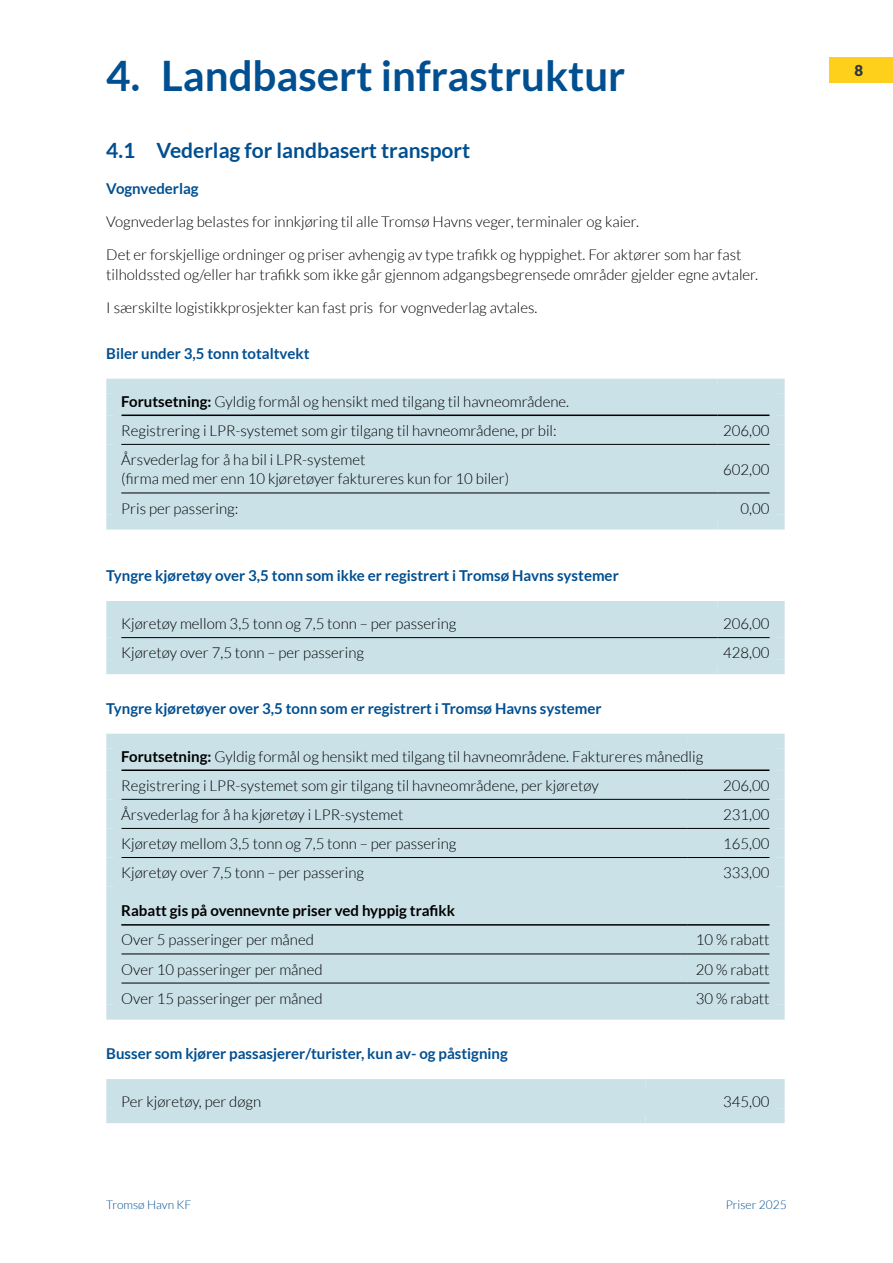
<style>
.page{position:relative;width:893px;height:1263px;background:#fff}
.page>*{position:absolute;margin:0;border:0;box-sizing:border-box;transform-origin:0 0}
.t1{font:700 42px "Lato";color:#004f91}
.t2{font:700 21px "Lato";color:#004f91}
.t3{font:300 15px/19.5px "Lato";color:#000}
.t4{font:700 15px "Lato";color:#004f91}
.t5{font:700 15px "Lato";color:#000}
.t6{font:900 15px "Lato";color:#283542}
.t7{font:300 12px "Lato";color:#004f91}
.s1{font-weight:700}
</style>
<div class="page">
<div style="left:829px;top:57px;width:64px;height:26px;background:#fecf1b"></div>
<div style="left:121px;top:394px;width:649px;height:120px;background:#cae1e8"></div>
<hr style="left:121px;top:414px;width:597px;height:2px;background:#000">
<hr style="left:718px;top:414px;width:52px;height:2px;background:#000">
<div style="left:106px;top:394px;width:15px;height:21px;background:#cae1e8"></div>
<div style="left:106px;top:415px;width:15px;height:29px;background:#cae1e8"></div>
<div style="left:106px;top:444px;width:15px;height:49px;background:#cae1e8"></div>
<div style="left:106px;top:493px;width:15px;height:21px;background:#cae1e8"></div>
<div style="left:106px;top:514px;width:612px;height:15px;background:#cae1e8"></div>
<div style="left:718px;top:514px;width:67px;height:15px;background:#cae1e8"></div>
<div style="left:106px;top:379px;width:612px;height:15px;background:#cae1e8"></div>
<div style="left:718px;top:379px;width:67px;height:15px;background:#cae1e8"></div>
<div style="left:770px;top:394px;width:15px;height:21px;background:#cae1e8"></div>
<div style="left:770px;top:415px;width:15px;height:29px;background:#cae1e8"></div>
<div style="left:770px;top:444px;width:15px;height:49px;background:#cae1e8"></div>
<div style="left:770px;top:493px;width:15px;height:21px;background:#cae1e8"></div>
<hr style="left:121px;top:444px;width:597px;height:1px;background:#000">
<hr style="left:718px;top:444px;width:52px;height:1px;background:#000">
<hr style="left:121px;top:493px;width:597px;height:1px;background:#000">
<hr style="left:718px;top:493px;width:52px;height:1px;background:#000">
<div style="left:121px;top:616px;width:649px;height:43px;background:#cae1e8"></div>
<div style="left:106px;top:616px;width:15px;height:22px;background:#cae1e8"></div>
<div style="left:106px;top:638px;width:15px;height:21px;background:#cae1e8"></div>
<div style="left:106px;top:601px;width:612px;height:15px;background:#cae1e8"></div>
<div style="left:718px;top:601px;width:67px;height:15px;background:#cae1e8"></div>
<div style="left:770px;top:616px;width:15px;height:22px;background:#cae1e8"></div>
<div style="left:770px;top:638px;width:15px;height:21px;background:#cae1e8"></div>
<hr style="left:121px;top:637px;width:597px;height:1px;background:#000">
<hr style="left:718px;top:637px;width:52px;height:1px;background:#000">
<div style="left:106px;top:659px;width:612px;height:15px;background:#cae1e8"></div>
<div style="left:718px;top:659px;width:67px;height:15px;background:#cae1e8"></div>
<div style="left:121px;top:749px;width:649px;height:256px;background:#cae1e8"></div>
<hr style="left:121px;top:799px;width:567px;height:1px;background:#000">
<hr style="left:688px;top:799px;width:82px;height:1px;background:#000">
<hr style="left:121px;top:828px;width:567px;height:1px;background:#000">
<hr style="left:688px;top:828px;width:82px;height:1px;background:#000">
<hr style="left:121px;top:857px;width:567px;height:1px;background:#000">
<hr style="left:688px;top:857px;width:82px;height:1px;background:#000">
<hr style="left:121px;top:954px;width:567px;height:1px;background:#000">
<hr style="left:688px;top:954px;width:82px;height:1px;background:#000">
<hr style="left:121px;top:983px;width:567px;height:1px;background:#000">
<hr style="left:688px;top:983px;width:82px;height:1px;background:#000">
<hr style="left:121px;top:769px;width:567px;height:2px;background:#000">
<hr style="left:688px;top:769px;width:82px;height:2px;background:#000">
<div style="left:106px;top:749px;width:15px;height:21px;background:#cae1e8"></div>
<div style="left:106px;top:770px;width:15px;height:29px;background:#cae1e8"></div>
<div style="left:106px;top:799px;width:15px;height:29px;background:#cae1e8"></div>
<div style="left:106px;top:828px;width:15px;height:29px;background:#cae1e8"></div>
<div style="left:106px;top:857px;width:15px;height:29px;background:#cae1e8"></div>
<div style="left:106px;top:886px;width:15px;height:39px;background:#cae1e8"></div>
<div style="left:106px;top:925px;width:15px;height:29px;background:#cae1e8"></div>
<div style="left:106px;top:954px;width:15px;height:29px;background:#cae1e8"></div>
<div style="left:106px;top:983px;width:15px;height:22px;background:#cae1e8"></div>
<hr style="left:121px;top:924px;width:567px;height:2px;background:#000">
<hr style="left:688px;top:924px;width:82px;height:2px;background:#000">
<div style="left:106px;top:1005px;width:582px;height:15px;background:#cae1e8"></div>
<div style="left:688px;top:1005px;width:97px;height:15px;background:#cae1e8"></div>
<div style="left:106px;top:734px;width:582px;height:15px;background:#cae1e8"></div>
<div style="left:688px;top:734px;width:97px;height:15px;background:#cae1e8"></div>
<div style="left:770px;top:749px;width:15px;height:21px;background:#cae1e8"></div>
<div style="left:770px;top:770px;width:15px;height:29px;background:#cae1e8"></div>
<div style="left:770px;top:799px;width:15px;height:29px;background:#cae1e8"></div>
<div style="left:770px;top:828px;width:15px;height:29px;background:#cae1e8"></div>
<div style="left:770px;top:857px;width:15px;height:29px;background:#cae1e8"></div>
<div style="left:770px;top:886px;width:15px;height:39px;background:#cae1e8"></div>
<div style="left:770px;top:925px;width:15px;height:29px;background:#cae1e8"></div>
<div style="left:770px;top:954px;width:15px;height:29px;background:#cae1e8"></div>
<div style="left:770px;top:983px;width:15px;height:22px;background:#cae1e8"></div>
<div style="left:121px;top:1094px;width:649px;height:14px;background:#cae1e8"></div>
<div style="left:106px;top:1094px;width:15px;height:14px;background:#cae1e8"></div>
<div style="left:770px;top:1094px;width:15px;height:14px;background:#cae1e8"></div>
<div style="left:106px;top:1079px;width:539px;height:15px;background:#cae1e8"></div>
<div style="left:645px;top:1079px;width:140px;height:15px;background:#cae1e8"></div>
<div style="left:106px;top:1108px;width:539px;height:15px;background:#cae1e8"></div>
<div style="left:645px;top:1108px;width:140px;height:15px;background:#cae1e8"></div>
<h1 class="t1" style="left:106px;top:52px;width:521px">4. Landbasert infrastruktur</h1>
<h2 class="t2" style="left:106px;top:138px;width:365px">4.1 Vederlag for landbasert transport</h2>
<p class="t4" style="left:106px;top:180px;width:94px">Vognvederlag</p>
<p class="t3" style="left:106px;top:212px;width:534px">Vognvederlag belastes for innkjøring til alle Tromsø Havns veger, terminaler og kaier.</p>
<p class="t3" style="left:106px;top:245px;width:653px">Det er forskjellige ordninger og priser avhengig av type trafikk og hyppighet. For aktører som har fast tilholdssted og/eller har trafikk som ikke går gjennom adgangsbegrensede områder gjelder egne avtaler.</p>
<p class="t3" style="left:106px;top:298px;width:433px">I særskilte logistikkprosjekter kan fast pris for vognvederlag avtales.</p>
<p class="t4" style="left:106px;top:345px;width:205px">Biler under 3,5 tonn totaltvekt</p>
<p class="t3" style="left:121px;top:387px;width:449px;line-height:29.1px"><span class="s1">Forutsetning:</span> Gyldig formål og hensikt med tilgang til havneområdene.<br>Registrering i LPR-systemet som gir tilgang til havneområdene, pr bil:</p>
<p class="t3" style="left:723px;top:421px;width:48px">206,00</p>
<p class="t3" style="left:121px;top:450px;width:390px">Årsvederlag for å ha bil i LPR-systemet<br>(firma med mer enn 10 kjøretøyer faktureres kun for 10 biler)</p>
<p class="t3" style="left:723px;top:460px;width:48px">602,00</p>
<p class="t3" style="left:121px;top:498px;width:118px">Pris per passering:</p>
<p class="t3" style="left:741px;top:498px;width:31px">0,00</p>
<p class="t4" style="left:106px;top:567px;width:514px">Tyngre kjøretøy over 3,5 tonn som ikke er registrert i Tromsø Havns systemer</p>
<p class="t3" style="left:121px;top:614px;width:337px">Kjøretøy mellom 3,5 tonn og 7,5 tonn – per passering</p>
<p class="t3" style="left:723px;top:614px;width:48px">206,00</p>
<p class="t3" style="left:121px;top:643px;width:244px">Kjøretøy over 7,5 tonn – per passering</p>
<p class="t3" style="left:723px;top:643px;width:48px">428,00</p>
<p class="t4" style="left:106px;top:700px;width:497px">Tyngre kjøretøyer over 3,5 tonn som er registrert i Tromsø Havns systemer</p>
<p class="t3" style="left:121px;top:742px;width:583px;line-height:29.1px"><span class="s1">Forutsetning:</span> Gyldig formål og hensikt med tilgang til havneområdene. Faktureres månedlig<br>Registrering i LPR-systemet som gir tilgang til havneområdene, per kjøretøy</p>
<p class="t3" style="left:723px;top:776px;width:48px">206,00</p>
<p class="t3" style="left:121px;top:805px;width:284px">Årsvederlag for å ha kjøretøy i LPR-systemet</p>
<p class="t3" style="left:723px;top:805px;width:48px">231,00</p>
<p class="t3" style="left:121px;top:834px;width:337px">Kjøretøy mellom 3,5 tonn og 7,5 tonn – per passering</p>
<p class="t3" style="left:723px;top:834px;width:48px">165,00</p>
<p class="t3" style="left:121px;top:863px;width:244px">Kjøretøy over 7,5 tonn – per passering</p>
<p class="t3" style="left:723px;top:863px;width:48px">333,00</p>
<p class="t5" style="left:121px;top:902px;width:335px">Rabatt gis på ovennevnte priser ved hyppig trafikk</p>
<p class="t3" style="left:121px;top:930px;width:194px">Over 5 passeringer per måned</p>
<p class="t3" style="left:696px;top:930px;width:75px">10 % rabatt</p>
<p class="t3" style="left:121px;top:959px;width:203px">Over 10 passeringer per måned</p>
<p class="t3" style="left:696px;top:959px;width:75px">20 % rabatt</p>
<p class="t3" style="left:121px;top:988px;width:203px">Over 15 passeringer per måned</p>
<p class="t3" style="left:696px;top:988px;width:75px">30 % rabatt</p>
<p class="t4" style="left:106px;top:1045px;width:403px">Busser som kjører passasjerer/turister, kun av- og påstigning</p>
<p class="t3" style="left:121px;top:1092px;width:141px">Per kjøretøy, per døgn</p>
<p class="t3" style="left:723px;top:1092px;width:48px">345,00</p>
<p class="t7" style="left:106px;top:1198px;width:87px">Tromsø Havn KF</p>
<p class="t7" style="left:726px;top:1198px;width:62px">Priser 2025</p>
<p class="t6" style="left:854px;top:62px;width:10px">8</p>
</div>
